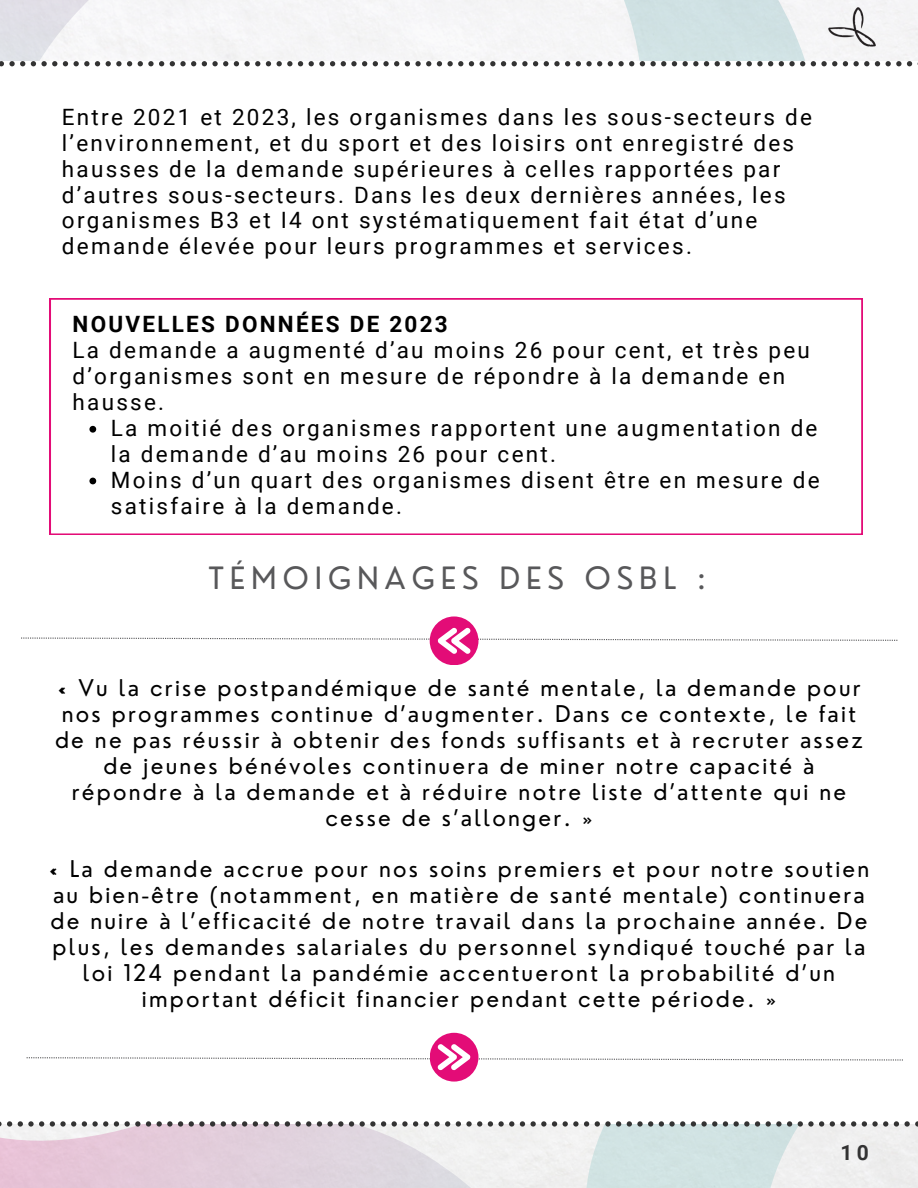
<style>
.page{position:relative;width:918px;height:1188px;background:#fff}
.page>*{position:absolute;margin:0;border:0;box-sizing:border-box;transform-origin:0 0}
.t1{font:30px "Nourd";letter-spacing:.2em;color:#58585a}
.t2{font:22.5px/25.8px "Nourd";letter-spacing:.1em;color:#000;text-align:center}
.t3{font:22.5px/25.8px "Roboto";letter-spacing:.1em;color:#000}
.t4{font:700 22.5px "Roboto";letter-spacing:.1em;color:#000}
.t5{font:700 21px "Roboto";color:#333}
</style>
<div class="page">
<svg style="left:0;top:1124px;width:576px;height:64px"></svg>
<svg style="left:576px;top:1124px;width:342px;height:64px;fill:#d3e5e5"></svg>
<svg style="left:447px;top:0;width:471px;height:61px;fill:#f4f4f5"></svg>
<svg style="left:0;top:0;width:267px;height:61px;fill:#f5f5f6"></svg>
<svg style="left:63px;top:61px;width:5px;height:5px"></svg>
<svg style="left:74px;top:61px;width:26px;height:5px"></svg>
<svg style="left:31px;top:61px;width:26px;height:5px"></svg>
<svg style="left:0;top:61px;width:25px;height:5px"></svg>
<svg style="left:266px;top:61px;width:5px;height:5px"></svg>
<svg style="left:277px;top:61px;width:26px;height:5px"></svg>
<svg style="left:234px;top:61px;width:26px;height:5px"></svg>
<svg style="left:138px;top:61px;width:26px;height:5px"></svg>
<svg style="left:106px;top:61px;width:26px;height:5px"></svg>
<svg style="left:202px;top:61px;width:26px;height:5px"></svg>
<svg style="left:170px;top:61px;width:26px;height:5px"></svg>
<svg style="left:469px;top:61px;width:5px;height:5px"></svg>
<svg style="left:480px;top:61px;width:26px;height:5px"></svg>
<svg style="left:437px;top:61px;width:26px;height:5px"></svg>
<svg style="left:341px;top:61px;width:26px;height:5px"></svg>
<svg style="left:309px;top:61px;width:26px;height:5px"></svg>
<svg style="left:405px;top:61px;width:26px;height:5px"></svg>
<svg style="left:373px;top:61px;width:26px;height:5px"></svg>
<svg style="left:672px;top:61px;width:5px;height:5px"></svg>
<svg style="left:683px;top:61px;width:26px;height:5px"></svg>
<svg style="left:640px;top:61px;width:26px;height:5px"></svg>
<svg style="left:544px;top:61px;width:26px;height:5px"></svg>
<svg style="left:512px;top:61px;width:26px;height:5px"></svg>
<svg style="left:608px;top:61px;width:26px;height:5px"></svg>
<svg style="left:576px;top:61px;width:26px;height:5px"></svg>
<svg style="left:875px;top:61px;width:5px;height:5px"></svg>
<svg style="left:886px;top:61px;width:32px;height:5px"></svg>
<svg style="left:843px;top:61px;width:26px;height:5px"></svg>
<svg style="left:747px;top:61px;width:26px;height:5px"></svg>
<svg style="left:715px;top:61px;width:26px;height:5px"></svg>
<svg style="left:811px;top:61px;width:26px;height:5px"></svg>
<svg style="left:779px;top:61px;width:26px;height:5px"></svg>
<svg style="left:114px;top:1121px;width:5px;height:6px"></svg>
<svg style="left:82px;top:1121px;width:26px;height:6px"></svg>
<svg style="left:50px;top:1121px;width:26px;height:6px"></svg>
<svg style="left:0;top:1121px;width:12px;height:6px"></svg>
<svg style="left:18px;top:1121px;width:26px;height:6px"></svg>
<svg style="left:317px;top:1121px;width:5px;height:6px"></svg>
<svg style="left:285px;top:1121px;width:26px;height:6px"></svg>
<svg style="left:253px;top:1121px;width:26px;height:6px"></svg>
<svg style="left:146px;top:1121px;width:5px;height:6px"></svg>
<svg style="left:125px;top:1121px;width:15px;height:6px"></svg>
<svg style="left:157px;top:1121px;width:26px;height:6px"></svg>
<svg style="left:221px;top:1121px;width:26px;height:6px"></svg>
<svg style="left:189px;top:1121px;width:26px;height:6px"></svg>
<svg style="left:520px;top:1121px;width:5px;height:6px"></svg>
<svg style="left:488px;top:1121px;width:26px;height:6px"></svg>
<svg style="left:456px;top:1121px;width:26px;height:6px"></svg>
<svg style="left:328px;top:1121px;width:26px;height:6px"></svg>
<svg style="left:360px;top:1121px;width:26px;height:6px"></svg>
<svg style="left:424px;top:1121px;width:26px;height:6px"></svg>
<svg style="left:392px;top:1121px;width:26px;height:6px"></svg>
<svg style="left:723px;top:1121px;width:5px;height:6px"></svg>
<svg style="left:691px;top:1121px;width:26px;height:6px"></svg>
<svg style="left:659px;top:1121px;width:26px;height:6px"></svg>
<svg style="left:531px;top:1121px;width:26px;height:6px"></svg>
<svg style="left:563px;top:1121px;width:26px;height:6px"></svg>
<svg style="left:627px;top:1121px;width:26px;height:6px"></svg>
<svg style="left:595px;top:1121px;width:26px;height:6px"></svg>
<svg style="left:894px;top:1121px;width:24px;height:6px"></svg>
<svg style="left:862px;top:1121px;width:26px;height:6px"></svg>
<svg style="left:734px;top:1121px;width:26px;height:6px"></svg>
<svg style="left:766px;top:1121px;width:26px;height:6px"></svg>
<svg style="left:830px;top:1121px;width:26px;height:6px"></svg>
<svg style="left:798px;top:1121px;width:26px;height:6px"></svg>
<img style="left:825px;top:0;width:56px;height:56px">
<svg style="left:50px;top:299px;width:812px;height:236px"></svg>
<svg style="left:89px;top:426px;width:7px;height:7px"></svg>
<svg style="left:89px;top:478px;width:7px;height:6px"></svg>
<svg style="left:430px;top:616px;width:48px;height:49px"></svg>
<div style="left:432px;top:619px;width:44px;height:44px;background:#e30c77;border-radius:50%"></div>
<svg style="left:21px;top:628px;width:876px;height:26px"></svg>
<div style="left:430px;top:1033px;width:48px;height:48px;background:#e30c77;border-radius:50%"></div>
<svg style="left:27px;top:1044px;width:876px;height:26px"></svg>
<p class="t3" style="left:62px;top:104px;width:752px">Entre 2021 et 2023, les organismes dans les sous-secteurs de l’environnement, et du sport et des loisirs ont enregistré des hausses de la demande supérieures à celles rapportées par d’autres sous-secteurs. Dans les deux dernières années, les organismes B3 et I4 ont systématiquement fait état d’une demande élevée pour leurs programmes et services.</p>
<p class="t4" style="left:73px;top:312px;width:377px">NOUVELLES DONNÉES DE 2023</p>
<p class="t3" style="left:73px;top:338px;width:739px">La demande a augmenté d’au moins 26 pour cent, et très peu d’organismes sont en mesure de répondre à la demande en hausse.</p>
<p class="t3" style="left:111px;top:415px;width:708px">La moitié des organismes rapportent une augmentation de la demande d’au moins 26 pour cent.</p>
<p class="t3" style="left:111px;top:467px;width:710px">Moins d’un quart des organismes disent être en mesure de satisfaire à la demande.</p>
<p class="t1" style="left:209px;top:559px;width:499px">TÉMOIGNAGES DES OSBL :</p>
<p class="t2" style="left:55px;top:675px;width:809px">« Vu la crise postpandémique de santé mentale, la demande pour nos programmes continue d’augmenter. Dans ce contexte, le fait de ne pas réussir à obtenir des fonds suffisants et à recruter assez de jeunes bénévoles continuera de miner notre capacité à répondre à la demande et à réduire notre liste d’attente qui ne cesse de s’allonger. »</p>
<p class="t2" style="left:48px;top:856px;width:822px">« La demande accrue pour nos soins premiers et pour notre soutien au bien-être (notamment, en matière de santé mentale) continuera de nuire à l’efficacité de notre travail dans la prochaine année. De plus, les demandes salariales du personnel syndiqué touché par la loi 124 pendant la pandémie accentueront la probabilité d’un important déficit financier pendant cette période. »</p>
<p class="t5" style="left:841px;top:1141px;width:30px">10</p>
</div>
